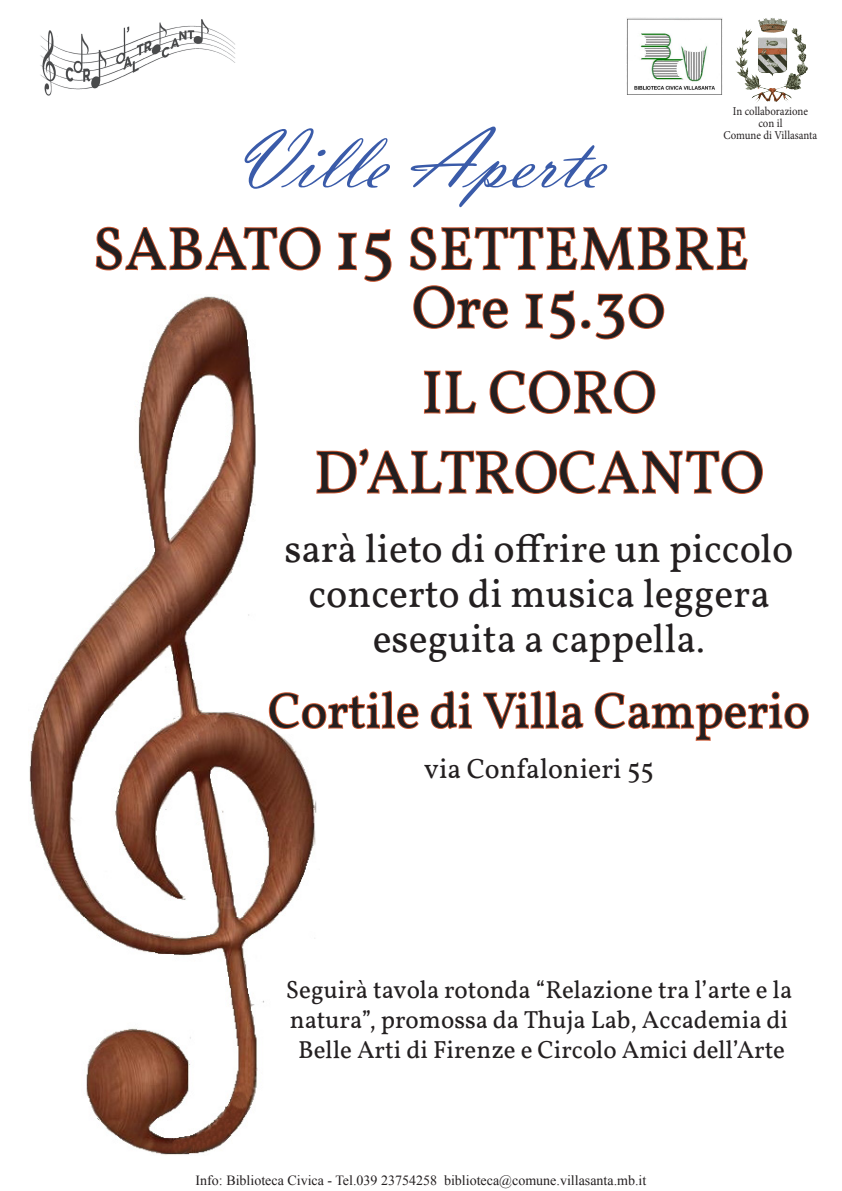
<style>
.page{position:relative;width:842px;height:1191px;background:#fff}
.page>*{position:absolute;margin:0;border:0;box-sizing:border-box;transform-origin:0 0}
.t1{font:85px "Vladimir Script";color:#3a5ba9}
.t2{font:65px "Vollkorn";color:#231f20}
.t3{font:60px "Vollkorn";color:#231f20}
.t4{font:50px "Vollkorn";color:#231f20}
.t5{font:40px/45px "Vollkorn";color:#231f20;text-align:center}
.t6{font:28px "Vollkorn";color:#231f20}
.t7{font:25px "Vollkorn";color:#231f20}
.t8{font:14px "Times New Roman";color:#231f20}
.t9{font:12px "Minion Pro";color:#231f20;scale:.9 1}
.s1{font-size:70px}
.s2{font-size:60px}
</style>
<div class="page">
<img style="left:29px;top:296px;width:288px;height:859px">
<img style="left:626px;top:17px;width:96px;height:78px">
<svg style="left:413px;top:285px;width:96px;height:44px"></svg>
<svg style="left:525px;top:290px;width:140px;height:50px"></svg>
<svg style="left:423px;top:370px;width:54px;height:44px"></svg>
<svg style="left:489px;top:370px;width:167px;height:44px"></svg>
<svg style="left:315px;top:447px;width:448px;height:48px"></svg>
<svg style="left:268px;top:689px;width:151px;height:46px"></svg>
<svg style="left:430px;top:690px;width:42px;height:39px"></svg>
<svg style="left:483px;top:690px;width:101px;height:39px"></svg>
<svg style="left:594px;top:691px;width:215px;height:50px"></svg>
<img style="left:742px;top:18px;width:60px;height:71px">
<img style="left:40px;top:19px;width:195px;height:77px">
<svg style="left:95px;top:226px;width:226px;height:45px"></svg>
<svg style="left:338px;top:229px;width:54px;height:53px"></svg>
<svg style="left:409px;top:226px;width:339px;height:45px"></svg>
<p class="t1" style="left:232px;top:111px;width:373px">Ville Aperte</p>
<p class="t9" style="left:733px;top:103px;width:85px">In collaborazione</p>
<p class="t9" style="left:758px;top:115px;width:28px">con il</p>
<p class="t9" style="left:723px;top:127px;width:106px">Comune di Villasanta</p>
<p class="t3" style="left:93px;top:213px;width:658px">SABATO <span class="s1">15</span> SETTEMBRE</p>
<p class="t2" style="left:412px;top:266px;width:255px"><span class="s2">Ore</span> 15.30</p>
<p class="t3" style="left:421px;top:356px;width:236px">IL CORO</p>
<p class="t3" style="left:314px;top:436px;width:452px">D’ALTROCANTO</p>
<p class="t5" style="left:284px;top:526px;width:511px">sarà lieto di offrire un piccolo concerto di musica leggera</p>
<p class="t5" style="left:373px;top:616px;width:334px">eseguita a cappella.</p>
<p class="t4" style="left:268px;top:680px;width:543px">Cortile di Villa Camperio</p>
<p class="t6" style="left:424px;top:751px;width:232px">via Confalonieri 55</p>
<p class="t7" style="left:286px;top:974px;width:508px">Seguirà tavola rotonda “Relazione tra l’arte e la</p>
<p class="t7" style="left:290px;top:1004px;width:500px">natura”, promossa da Thuja Lab, Accademia di</p>
<p class="t7" style="left:298px;top:1034px;width:488px">Belle Arti di Firenze e Circolo Amici dell’Arte</p>
<p class="t8" style="left:196px;top:1170px;width:452px">Info: Biblioteca Civica - Tel.039 23754258 biblioteca@comune.villasanta.mb.it</p>
</div>
